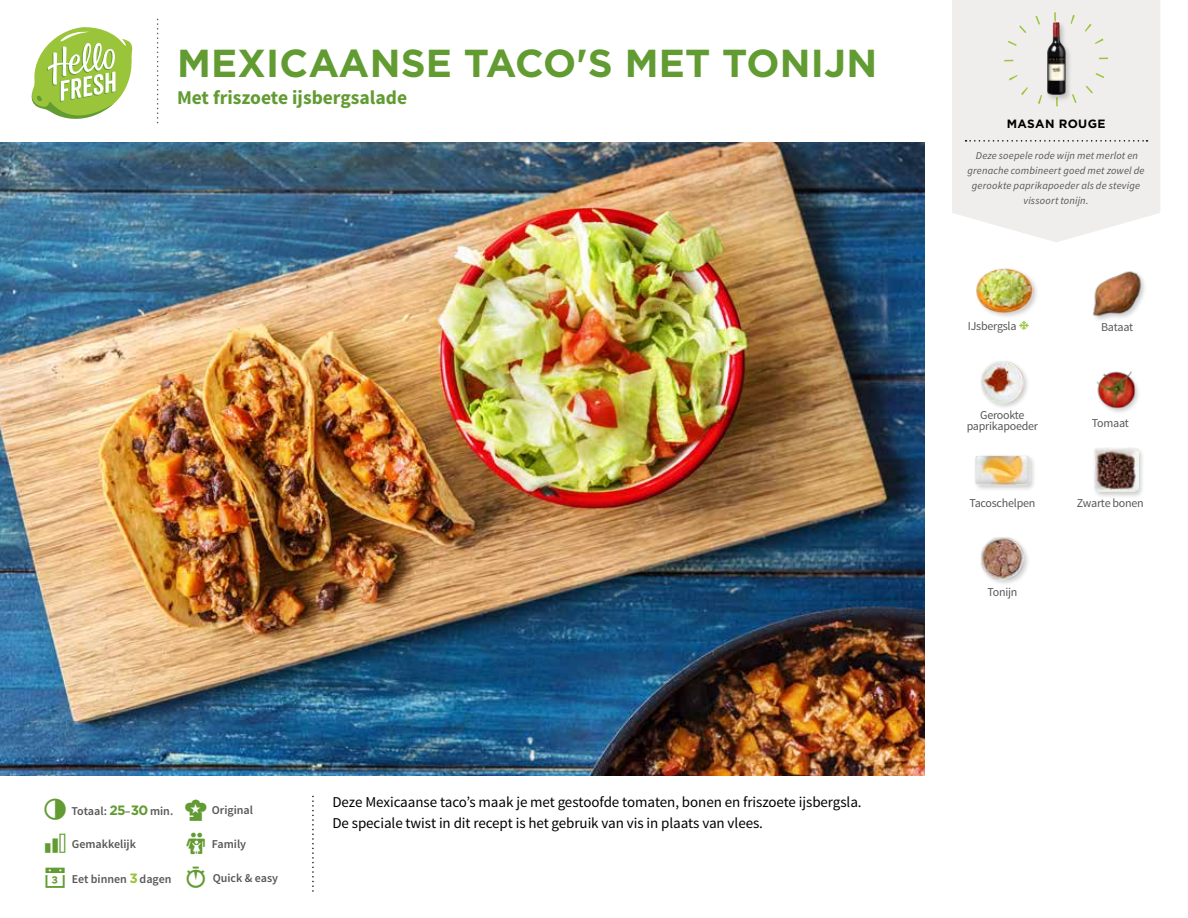
<style>
.page{position:relative;width:1188px;height:918px;background:#fff}
.page>*{position:absolute;margin:0;border:0;box-sizing:border-box;transform-origin:0 0}
.t1{font:700 39px "Gotham";letter-spacing:.005em;color:#619b31}
.t2{font:25.5px "hellofresh icon font";color:#619b31}
.t3{font:700 19.5px "Source Sans Pro";color:#619b31}
.t4{font:15px/20.5px "Source Sans Pro";letter-spacing:-.005em;color:#000}
.t5{font:12px/10.5px "Source Sans Pro";letter-spacing:-.02em;color:#575756;text-align:center}
.t6{font:600 12px "Source Sans Pro";color:#575756}
.t7{font:700 12px "Gotham";letter-spacing:.03em;color:#000}
.t8{font:italic 10.5px/14.7px "Source Sans Pro";letter-spacing:.015em;color:#575756;text-align:center}
.s1{font-family:"Gotham";font-weight:700;font-size:13.5px;color:#619b31}
.s2{font-family:"Gotham";font-weight:700;font-size:13.5px;color:#9ac43a}
</style>
<div class="page">
<svg style="left:31px;top:27px;width:102px;height:92px"></svg>
<img style="left:0;top:142px;width:925px;height:634px">
<div style="left:952px;top:0;width:208px;height:242px;background:#f0eeed"></div>
<svg style="left:966px;top:140px;width:182px;height:2px"></svg>
<div style="left:1004px;top:12px;width:104px;height:94px;border:9px dashed #9ac43a;border-radius:50%"></div>
<div style="left:1046px;top:21px;width:27px;height:81px;background:#000;opacity:.2"></div>
<img style="left:1046px;top:20px;width:20px;height:77px">
<div style="left:975px;top:267px;width:64px;height:52px;background:#000;opacity:.2"></div>
<img style="left:976px;top:267px;width:57px;height:52px">
<div style="left:973px;top:453px;width:63px;height:39px;background:#000;opacity:.2"></div>
<img style="left:973px;top:453px;width:58px;height:39px">
<img style="left:1096px;top:371px;width:43px;height:41px">
<img style="left:1092px;top:271px;width:53px;height:49px">
<div style="left:1092px;top:446px;width:54px;height:53px;background:#000;opacity:.2"></div>
<img style="left:1094px;top:447px;width:44px;height:45px">
<img style="left:981px;top:361px;width:47px;height:47px">
<img style="left:981px;top:537px;width:47px;height:47px">
<h1 class="t1" style="left:177px;top:38px;width:702px">MEXICAANSE TACO'S MET TONIJN</h1>
<h3 class="t3" style="left:177px;top:85px;width:232px">Met friszoete ijsbergsalade</h3>
<p class="t6" style="left:71px;top:803px;width:103px">Totaal: <span class="s1">25</span>–<span class="s1">30</span> min.</p>
<p class="t6" style="left:212px;top:803px;width:43px">Original</p>
<p class="t6" style="left:72px;top:837px;width:66px">Gemakkelijk</p>
<p class="t6" style="left:212px;top:837px;width:36px">Family</p>
<p class="t6" style="left:72px;top:871px;width:101px">Eet binnen <span class="s2">3</span> dagen</p>
<p class="t6" style="left:213px;top:870px;width:67px">Quick &amp; easy</p>
<h2 class="t2" style="left:43px;top:866px;width:27px">▪</h2>
<p class="t4" style="left:332px;top:792px;width:531px">Deze Mexicaanse taco’s maak je met gestoofde tomaten, bonen en friszoete ijsbergsla.<br>De speciale twist in dit recept is het gebruik van vis in plaats van vlees.</p>
<p class="t7" style="left:1007px;top:116px;width:100px">MASAN ROUGE</p>
<p class="t8" style="left:967px;top:149px;width:179px">Deze soepele rode wijn met merlot en grenache combineert goed met zowel de gerookte paprikapoeder als de stevige vissoort tonijn.</p>
<p class="t5" style="left:968px;top:321px;width:50px">IJsbergsla</p>
<p class="t5" style="left:967px;top:410px;width:73px">Gerookte paprikapoeder</p>
<p class="t5" style="left:969px;top:498px;width:67px">Tacoschelpen</p>
<p class="t5" style="left:987px;top:587px;width:31px">Tonijn</p>
<p class="t5" style="left:1101px;top:322px;width:34px">Bataat</p>
<p class="t5" style="left:1092px;top:418px;width:39px">Tomaat</p>
<p class="t5" style="left:1077px;top:498px;width:68px">Zwarte bonen</p>
</div>
